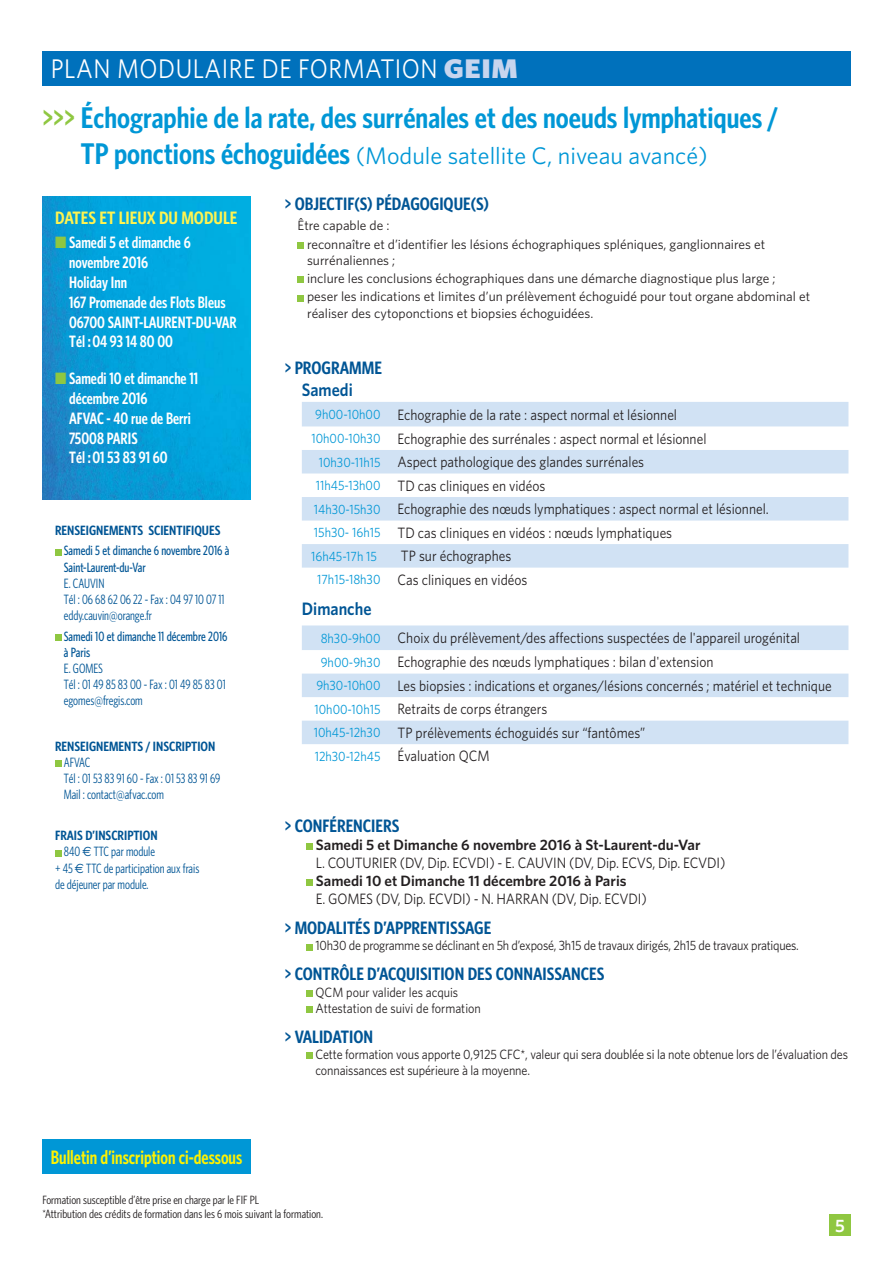
<style>
.page{position:relative;width:893px;height:1263px;background:#fff}
.page>*{position:absolute;margin:0;border:0;box-sizing:border-box;transform-origin:0 0}
.t1{font:600 30px "Whitney Condensed";color:#0097d6}
.t2{font:27px "Whitney";letter-spacing:.02em;color:#fff;scale:.9 1}
.t3{font:24px "Whitney";color:#0097d6}
.t4{font:600 19.5px "Whitney Condensed";color:#fff200;scale:.9 1}
.t5{font:600 18px "Whitney Condensed";color:#005595}
.t6{font:600 18px "Whitney Condensed";color:#fff450}
.t7{font:600 18px "Whitney";color:#005595;scale:.9 1}
.t8{font:600 18px "Whitney";color:#fff}
.t9{font:600 16.5px/19.8px "Whitney Condensed";color:#fff;scale:.9 1}
.t10{font:15px/23.5px "Whitney";color:#231f20;scale:.9 1}
.t11{font:600 15px "Whitney";color:#231f20}
.t12{font:13.5px/18.3px "Whitney";color:#231f20}
.t13{font:13.5px/16.2px "Whitney Condensed";color:#005595;scale:.9 1}
.t14{font:13.5px/16.2px "Whitney";color:#231f20;scale:.9 1}
.t15{font:500 13.5px/16.2px "Whitney Condensed";color:#005595;scale:.9 1}
.t16{font:13.5px "Whitney";letter-spacing:-.02em;color:#231f20;scale:.9 1}
.t17{font:600 13.5px "Whitney Condensed";color:#005595}
.t18{font:13.5px "Whitney";color:#0097d6;scale:.9 1}
.t19{font:12px/14.4px "Whitney Condensed";color:#231f20}
.s1{font-weight:900;color:#c7d5ee}
.s2{color:#8fc741}
.s3{font-family:"Whitney Condensed";font-weight:600;font-size:30px}
.s4{font-family:"Euro Sans"}
.s5{font-size:13.5px;color:#0097d6}
</style>
<div class="page">
<div style="left:829px;top:1215px;width:21px;height:21px;background:#8fc741"></div>
<svg style="left:306px;top:844px;width:6px;height:6px"></svg>
<svg style="left:306px;top:880px;width:6px;height:6px"></svg>
<svg style="left:306px;top:944px;width:6px;height:6px"></svg>
<div style="left:306px;top:990px;width:6px;height:7px;background:#8fc741"></div>
<div style="left:306px;top:1006px;width:6px;height:7px;background:#8fc741"></div>
<svg style="left:306px;top:1053px;width:6px;height:6px"></svg>
<svg style="left:302px;top:402px;width:546px;height:166px;fill:#d1e2f4"></svg>
<svg style="left:302px;top:625px;width:546px;height:119px;fill:#d1e2f4"></svg>
<div style="left:297px;top:242px;width:7px;height:7px;background:#8fc741"></div>
<div style="left:297px;top:277px;width:7px;height:6px;background:#8fc741"></div>
<div style="left:297px;top:295px;width:7px;height:6px;background:#8fc741"></div>
<img style="left:42px;top:197px;width:209px;height:303px">
<svg style="left:55px;top:549px;width:6px;height:6px"></svg>
<div style="left:55px;top:634px;width:6px;height:7px;background:#8fc741"></div>
<div style="left:55px;top:760px;width:6px;height:7px;background:#8fc741"></div>
<svg style="left:55px;top:850px;width:6px;height:6px"></svg>
<div style="left:42px;top:51px;width:808px;height:34px;background:#0071bc"></div>
<div style="left:42px;top:1140px;width:209px;height:34px;background:#0097d6"></div>
<h2 class="t2" style="left:51px;top:59px;width:520px">PLAN MODULAIRE DE FORMATION <span class="s1">GEIM</span></h2>
<h1 class="t1" style="left:42px;top:106px;width:737px"><span class="s2">&gt;&gt;&gt;</span> Échographie de la rate, des surrénales et des noeuds lymphatiques /</h1>
<h3 class="t3" style="left:81px;top:147px;width:628px"><span class="s3">TP ponctions échoguidées</span> (Module satellite C, niveau avancé)</h3>
<p class="t6" style="left:55px;top:211px;width:184px">DATES ET LIEUX DU MODULE</p>
<p class="t9" style="left:69px;top:234px;width:188px;text-indent:-14px"><span class="s2">■</span> Samedi 5 et dimanche 6 novembre 2016<br>Holiday Inn<br>167 Promenade des Flots Bleus<br>06700 SAINT-LAURENT-DU-VAR<br>Tél : 04 93 14 80 00</p>
<p class="t9" style="left:69px;top:370px;width:145px;text-indent:-14px"><span class="s2">■</span> Samedi 10 et dimanche 11 décembre 2016<br>AFVAC - 40 rue de Berri<br>75008 PARIS<br>Tél : 01 53 83 91 60</p>
<p class="t17" style="left:55px;top:525px;width:167px">RENSEIGNEMENTS SCIENTIFIQUES</p>
<p class="t15" style="left:64px;top:544px;width:185px">Samedi 5 et dimanche 6 novembre 2016 à<br>Saint-Laurent-du-Var</p>
<p class="t13" style="left:64px;top:576px;width:180px">E. CAUVIN<br>Tél : 06 68 62 06 22 - Fax : 04 97 10 07 11 eddy.cauvin@orange.fr</p>
<p class="t15" style="left:64px;top:629px;width:183px">Samedi 10 et dimanche 11 décembre 2016 à Paris</p>
<p class="t13" style="left:64px;top:661px;width:181px">E. GOMES<br>Tél : 01 49 85 83 00 - Fax : 01 49 85 83 01 egomes@fregis.com</p>
<p class="t17" style="left:55px;top:741px;width:162px">RENSEIGNEMENTS / INSCRIPTION</p>
<p class="t13" style="left:64px;top:755px;width:175px">AFVAC<br>Tél : 01 53 83 91 60 - Fax : 01 53 83 91 69<br>Mail : contact@afvac.com</p>
<p class="t17" style="left:55px;top:830px;width:104px">FRAIS D’INSCRIPTION</p>
<p class="t13" style="left:64px;top:845px;width:103px">840 <span class="s4">€</span> TTC par module</p>
<p class="t13" style="left:55px;top:861px;width:162px">+ 45 <span class="s4">€</span> TTC de participation aux frais</p>
<p class="t13" style="left:55px;top:877px;width:105px">de déjeuner par module.</p>
<p class="t5" style="left:285px;top:197px;width:206px">&gt; OBJECTIF(S) PÉDAGOGIQUE(S)</p>
<p class="t12" style="left:307px;top:217px;width:459px;text-indent:-9px">Être capable de :<br>reconnaître et d’identifier les lésions échographiques spléniques, ganglionnaires et</p>
<p class="t12" style="left:307px;top:252px;width:504px">surrénaliennes ;<br>inclure les conclusions échographiques dans une démarche diagnostique plus large ;<br>peser les indications et limites d’un prélèvement échoguidé pour tout organe abdominal et</p>
<p class="t12" style="left:307px;top:305px;width:288px">réaliser des cytoponctions et biopsies échoguidées.</p>
<p class="t5" style="left:285px;top:361px;width:99px">&gt; PROGRAMME</p>
<p class="t7" style="left:302px;top:383px;width:58px">Samedi</p>
<p class="t10" style="left:315px;top:404px;width:403px"><span class="s5">9h00-10h00</span> Echographie de la rate : aspect normal et lésionnel</p>
<p class="t10" style="left:311px;top:428px;width:440px"><span class="s5">10h00-10h30</span> Echographie des surrénales : aspect normal et lésionnel</p>
<p class="t10" style="left:319px;top:451px;width:363px"><span class="s5">10h30-11h15</span> Aspect pathologique des glandes surrénales</p>
<p class="t10" style="left:316px;top:475px;width:256px"><span class="s5">11h45-13h00</span> TD cas cliniques en vidéos</p>
<p class="t10" style="left:314px;top:498px;width:507px"><span class="s5">14h30-15h30</span> Echographie des nœuds lymphatiques : aspect normal et lésionnel.</p>
<p class="t10" style="left:314px;top:522px;width:399px"><span class="s5">15h30- 16h15</span> TD cas cliniques en vidéos : nœuds lymphatiques</p>
<p class="t18" style="left:311px;top:551px;width:75px">16h45-17h 15</p>
<p class="t10" style="left:317px;top:545px;width:235px;text-indent:84px">TP sur échographes<br><span class="s5">17h15-18h30</span> Cas cliniques en vidéos</p>
<p class="t7" style="left:302px;top:602px;width:79px">Dimanche</p>
<p class="t10" style="left:321px;top:627px;width:534px"><span class="s5">8h30-9h00</span> Choix du prélèvement/des affections suspectées de l'appareil urogénital</p>
<p class="t10" style="left:321px;top:651px;width:438px"><span class="s5">9h00-9h30</span> Echographie des nœuds lymphatiques : bilan d'extension</p>
<p class="t10" style="left:316px;top:675px;width:574px"><span class="s5">9h30-10h00</span> Les biopsies : indications et organes/lésions concernés ; matériel et technique</p>
<p class="t10" style="left:314px;top:698px;width:260px"><span class="s5">10h00-10h15</span> Retraits de corps étrangers</p>
<p class="t10" style="left:314px;top:722px;width:370px"><span class="s5">10h45-12h30</span> TP prélèvements échoguidés sur “fantômes”</p>
<p class="t10" style="left:315px;top:746px;width:196px"><span class="s5">12h30-12h45</span> Évaluation QCM</p>
<p class="t5" style="left:285px;top:819px;width:116px">&gt; CONFÉRENCIERS</p>
<p class="t11" style="left:316px;top:839px;width:386px">Samedi 5 et Dimanche 6 novembre 2016 à St-Laurent-du-Var</p>
<p class="t10" style="left:316px;top:852px;width:456px">L. COUTURIER (DV, Dip. ECVDI) - E. CAUVIN (DV, Dip. ECVS, Dip. ECVDI)</p>
<p class="t11" style="left:316px;top:875px;width:312px">Samedi 10 et Dimanche 11 décembre 2016 à Paris</p>
<p class="t10" style="left:316px;top:888px;width:369px">E. GOMES (DV, Dip. ECVDI) - N. HARRAN (DV, Dip. ECVDI)</p>
<p class="t5" style="left:285px;top:921px;width:208px">&gt; MODALITÉS D’APPRENTISSAGE</p>
<p class="t16" style="left:315px;top:941px;width:538px">10h30 de programme se déclinant en 5h d’exposé, 3h15 de travaux dirigés, 2h15 de travaux pratiques.</p>
<p class="t5" style="left:285px;top:967px;width:321px">&gt; CONTRÔLE D’ACQUISITION DES CONNAISSANCES</p>
<p class="t14" style="left:315px;top:985px;width:185px">QCM pour valider les acquis<br>Attestation de suivi de formation</p>
<p class="t5" style="left:285px;top:1030px;width:90px">&gt; VALIDATION</p>
<p class="t14" style="left:315px;top:1047px;width:593px">Cette formation vous apporte 0,9125 CFC*, valeur qui sera doublée si la note obtenue lors de l’évaluation des connaissances est supérieure à la moyenne.</p>
<h3 class="t4" style="left:51px;top:1150px;width:214px">Bulletin d’inscription ci-dessous</h3>
<p class="t19" style="left:42px;top:1193px;width:282px">Formation susceptible d’être prise en charge par le FIF PL<br>*Attribution des crédits de formation dans les 6 mois suivant la formation.</p>
<p class="t8" style="left:835px;top:1219px;width:11px">5</p>
</div>
